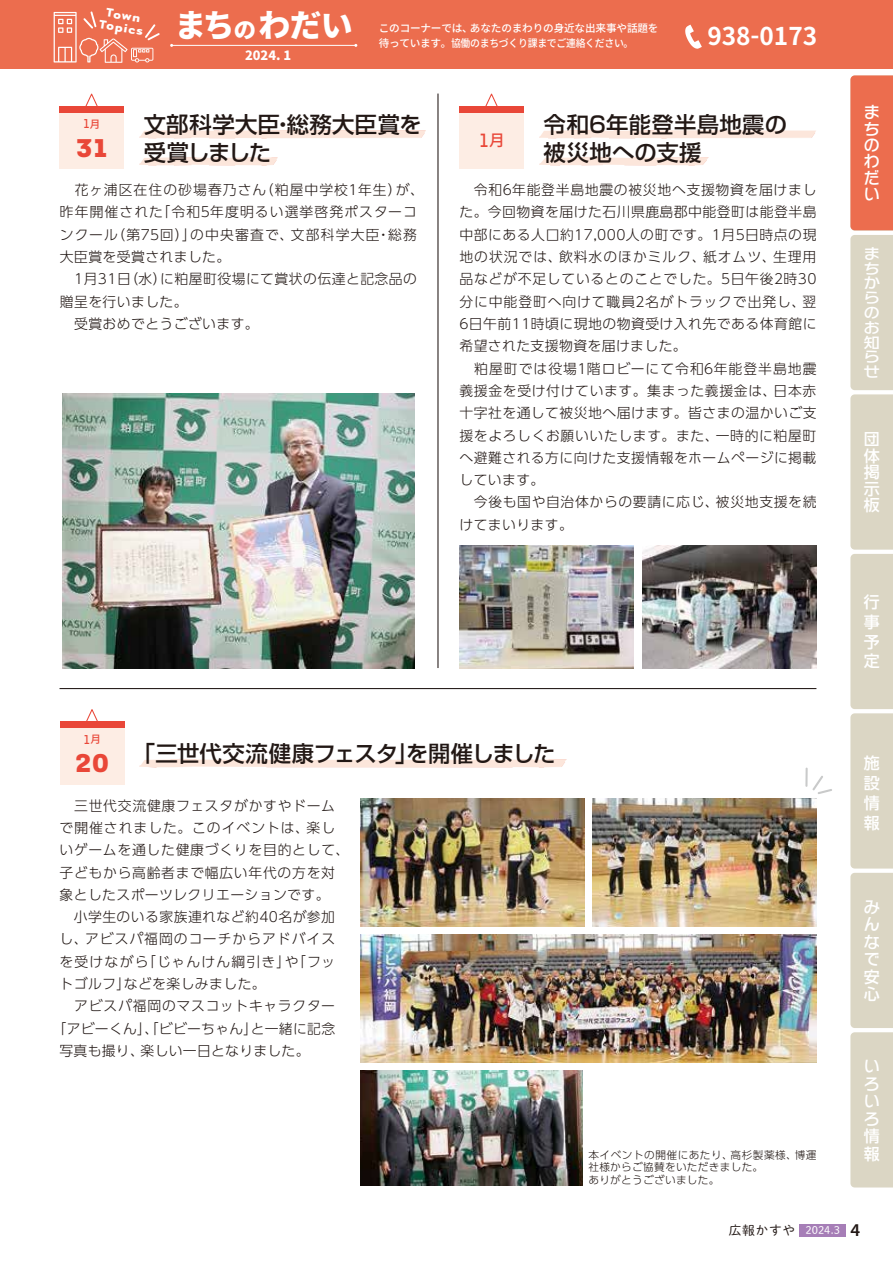
<style>
.page{position:relative;width:893px;height:1263px;background:#fff}
.page>*{position:absolute;margin:0;border:0;box-sizing:border-box;transform-origin:0 0}
.t1{font:800 31.95px "Source Han Sans JP";color:#fff}
.t2{font:700 29.7px "Tarzana Wide OT";color:#e94738}
.t3{font:700 24.45px "Source Han Sans JP";color:#fff}
.t4{font:500 22.35px/27.6px "Shin Go Pro";letter-spacing:.015em;color:#221815}
.t5{font:500 22.35px "Shin Go Pro";letter-spacing:-.02em;color:#221815}
.t6{font:600 18px "Myriad Pro";color:#221815}
.t7{font:500 15.9px/20px "UD Shin Go NT Pro";color:#fff;text-align:justify}
.t8{font:500 15.9px/17.5px "Typelabo N Std";color:#fff;text-align:justify}
.t9{font:500 15.9px "Source Han Sans JP";color:#e94738}
.t10{font:500 14.4px/14.9px "Typelabo N Std";color:#fff;text-align:justify;scale:1.11 1}
.t11{font:500 14.4px "UD Shin Go NT Pro";color:#fff;scale:1.11 1}
.t12{font:300 13.8px/22.4px "UD Shin Go Pro";letter-spacing:.045em;color:#221815}
.t13{font:300 13.8px "UD Shin Go Pro";letter-spacing:.07em;color:#221815}
.t14{font:300 13.8px/22.4px "UD Shin Go Pro";letter-spacing:.075em;color:#221815}
.t15{font:300 13.8px/22.4px "UD Shin Go Pro";letter-spacing:.02em;color:#221815}
.t16{font:300 13.8px "UD Shin Go Pro";letter-spacing:.065em;color:#221815}
.t17{font:300 13.8px "UD Shin Go Pro";letter-spacing:.09em;color:#221815}
.t18{font:700 13.8px/12.6px "Tarzana Wide OT";color:#fff;text-align:center}
.t19{font:300 13.8px "UD Shin Go Pro";letter-spacing:.08em;color:#221815}
.t20{font:800 12.75px "Source Han Sans JP";color:#fff}
.t21{font:12.75px "DNP Shuei M Go Std L";letter-spacing:.05em;color:#221815}
.t22{font:500 10.65px "Source Han Sans JP";letter-spacing:-.03em;color:#fff}
.t23{font:300 10.65px/12.8px "UD Shin Go Pro";letter-spacing:.03em;color:#221815}
.t24{font:10.65px "DNP Shuei M Go Std L";color:#fff}
.t25{font:500 10.65px "Source Han Sans JP";color:#e94738}
.s1{font-size:22.35px}
.s2{font-family:"Tarzana Wide OT";font-weight:400;font-size:14.85px}
.s3{font-family:"Tarzana Wide OT";font-weight:400;font-size:22.2px}
</style>
<div class="page">
<hr style="left:60px;top:688px;width:756px;height:1px;background:#221815">
<svg style="left:85px;top:93px;width:13px;height:13px"></svg>
<div style="left:60px;top:106px;width:64px;height:63px;background:#fdede4"></div>
<div style="left:60px;top:106px;width:64px;height:7px;background:#e94738"></div>
<svg style="left:485px;top:93px;width:13px;height:13px"></svg>
<div style="left:459px;top:106px;width:65px;height:63px;background:#fdede4"></div>
<div style="left:459px;top:106px;width:65px;height:7px;background:#e94738"></div>
<hr style="left:437px;top:94px;width:1px;height:574px;background:#221815">
<svg style="left:139px;top:130px;width:287px;height:8px;background:#fbe6dc"></svg>
<svg style="left:539px;top:130px;width:277px;height:8px;background:#fce7dd"></svg>
<svg style="left:139px;top:157px;width:139px;height:8px"></svg>
<svg style="left:539px;top:157px;width:169px;height:8px"></svg>
<img style="left:459px;top:546px;width:175px;height:122px">
<img style="left:642px;top:546px;width:174px;height:122px">
<img style="left:63px;top:394px;width:351px;height:274px">
<svg style="left:85px;top:709px;width:14px;height:13px"></svg>
<div style="left:60px;top:722px;width:64px;height:62px;background:#fdede4"></div>
<div style="left:60px;top:722px;width:64px;height:6px;background:#e94738"></div>
<svg style="left:140px;top:759px;width:426px;height:8px;background:#fce8de"></svg>
<img style="left:361px;top:798px;width:224px;height:129px">
<img style="left:361px;top:934px;width:455px;height:129px">
<img style="left:361px;top:1070px;width:221px;height:115px">
<img style="left:592px;top:798px;width:224px;height:129px">
<svg style="left:805px;top:767px;width:27px;height:27px"></svg>
<div style="left:0;top:0;width:893px;height:68px;background:#ec6d4e"></div>
<svg style="left:54px;top:11px;width:106px;height:52px"></svg>
<svg style="left:685px;top:25px;width:17px;height:24px"></svg>
<hr style="left:172px;top:45px;width:184px;height:1px;background:#fff">
<svg style="left:850px;top:75px;width:43px;height:1112px;background:#dec9b5"></svg>
<div style="left:799px;top:1224px;width:47px;height:12px;background:#a67eb7"></div>
<p class="t18" style="left:102px;top:5px;width:46px;rotate:9deg">Town<br>Topics</p>
<h1 class="t1" style="left:175px;top:7px;width:180px">まち<span class="s1">の</span>わだい</h1>
<p class="t20" style="left:245px;top:48px;width:48px">2024. 1</p>
<p class="t22" style="left:470px;top:22px;width:190px">あなたのまわりの身近な出来事や話題を</p>
<p class="t22" style="left:379px;top:22px;width:95px">このコーナーでは、</p>
<h3 class="t3" style="left:707px;top:22px;width:111px">938-0173</h3>
<p class="t22" style="left:379px;top:37px;width:256px">待っています。協働のまちづくり課までご連絡ください。</p>
<p class="t25" style="left:83px;top:118px;width:19px">月<span class="s2">1</span></p>
<h2 class="t2" style="left:75px;top:128px;width:34px">31</h2>
<h3 class="t4" style="left:144px;top:108px;width:280px">文部科学大臣総務大臣賞を</h3>
<h3 class="t4" style="left:272px;top:108px;width:24px">・</h3>
<h3 class="t4" style="left:144px;top:136px;width:129px">受賞しました</h3>
<p class="t14" style="left:260px;top:178px;width:165px">（粕屋中学校1年生 が） 、</p>
<p class="t14" style="left:157px;top:178px;width:262px;text-indent:-97px">　花ヶ浦区在住の砂場春乃さん<br>「令和5年度明るい選挙啓発ポスターコ</p>
<p class="t19" style="left:60px;top:201px;width:105px">昨年開催された</p>
<p class="t12" style="left:111px;top:223px;width:86px">（第75回）」</p>
<p class="t12" style="left:291px;top:223px;width:90px">文部科学大臣</p>
<p class="t12" style="left:388px;top:223px;width:30px">総務</p>
<p class="t12" style="left:190px;top:223px;width:104px">の中央審査で、</p>
<p class="t12" style="left:60px;top:223px;width:60px">ンクール</p>
<p class="t12" style="left:60px;top:245px;width:172px">大臣賞を受賞されました。</p>
<p class="t12" style="left:160px;top:267px;width:258px">に粕屋町役場にて賞状の伝達と記念品の</p>
<p class="t12" style="left:377px;top:223px;width:15px">・</p>
<p class="t12" style="left:60px;top:267px;width:200px">　1月31 （日水）<br>贈呈を行いました。<br>　受賞おめでとうございます。</p>
<p class="t9" style="left:478px;top:131px;width:28px">月<span class="s3">1</span></p>
<h3 class="t4" style="left:544px;top:108px;width:245px">令和6年能登半島地震の被災地への支援</h3>
<p class="t12" style="left:459px;top:178px;width:359px;text-align:right">　令和6年能登半島地震の被災地へ支援物資を届けました。今回物資を届けた石川県鹿島郡中能登町は能登半島中部にある人口約17,000人の町です。1月5日時点の現生理用</p>
<p class="t13" style="left:559px;top:246px;width:148px">飲料水のほかミルク、</p>
<p class="t12" style="left:703px;top:245px;width:74px">紙オムツ、</p>
<p class="t12" style="left:459px;top:245px;width:104px">地の状況では、</p>
<p class="t12" style="left:459px;top:267px;width:359px">品などが不足しているとのことでした。5日午後2時30</p>
<p class="t12" style="left:803px;top:290px;width:15px">翌</p>
<p class="t16" style="left:459px;top:290px;width:347px">分に中能登町へ向けて職員2名がトラックで出発し、</p>
<p class="t12" style="left:459px;top:312px;width:359px">6日午前11時頃に現地の物資受け入れ先である体育館に</p>
<p class="t12" style="left:459px;top:334px;width:229px">希望された支援物資を届けました。</p>
<p class="t13" style="left:459px;top:357px;width:359px">　粕屋町では役場1階ロビーにて令和6年能登半島地震</p>
<p class="t12" style="left:774px;top:379px;width:44px">日本赤</p>
<p class="t12" style="left:459px;top:379px;width:318px">義援金を受け付けています。集まった義援金は、</p>
<p class="t12" style="left:459px;top:401px;width:359px">十字社を通して被災地へ届けます。皆さまの温かいご支</p>
<p class="t12" style="left:716px;top:424px;width:102px">一時的に粕屋町</p>
<p class="t12" style="left:459px;top:424px;width:261px">援をよろしくお願いいたします。また、</p>
<p class="t12" style="left:459px;top:446px;width:358px">へ避難される方に向けた支援情報をホームページに掲載</p>
<p class="t12" style="left:459px;top:468px;width:86px">しています。</p>
<p class="t12" style="left:716px;top:491px;width:102px">被災地支援を続</p>
<p class="t12" style="left:459px;top:491px;width:261px">　今後も国や自治体からの要請に応じ、けてまいります。</p>
<p class="t8" style="left:864px;top:102px;width:17px;line-height:16.4px">まちのわだい</p>
<p class="t10" style="left:864px;top:244px;width:16px">まちからのお</p>
<p class="t11" style="left:864px;top:330px;width:15px">知</p>
<p class="t10" style="left:864px;top:348px;width:15px">らせ</p>
<p class="t7" style="left:864px;top:431px;width:17px;line-height:16.4px">団体掲示板</p>
<p class="t7" style="left:864px;top:591px;width:17px">行事予定</p>
<p class="t25" style="left:83px;top:733px;width:19px">月<span class="s2">1</span></p>
<h2 class="t2" style="left:74px;top:744px;width:37px">20</h2>
<p class="t12" style="left:60px;top:794px;width:277px;text-align:right">　三世代交流健康フェスタがかすやドーム楽し</p>
<h3 class="t5" style="left:133px;top:735px;width:424px">「三世代交流健康フェスタを開催しました</h3>
<h3 class="t4" style="left:395px;top:737px;width:24px">」</h3>
<p class="t12" style="left:60px;top:816px;width:291px">で開催されました。このイベントは、<br>いゲームを通した健康づくりを目的として、子どもから高齢者まで幅広い年代の方を対象としたスポーツレクリエーションです。<br>　小学生のいる家族連れなど約40名が参加</p>
<p class="t13" style="left:85px;top:928px;width:252px">アビスパ福岡のコーチからアドバイス</p>
<p class="t12" style="left:60px;top:927px;width:30px">し、</p>
<p class="t12" style="left:124px;top:950px;width:143px;text-indent:-64px">を受けながら<br>などを楽しみました。</p>
<p class="t17" style="left:142px;top:950px;width:195px">「じゃんけん綱引き 「や」 フッ</p>
<p class="t12" style="left:60px;top:972px;width:72px">トゴルフ」</p>
<p class="t12" style="left:60px;top:994px;width:277px">　アビスパ福岡のマスコットキャラクター</p>
<p class="t12" style="left:251px;top:1017px;width:86px">と一緒に記念</p>
<p class="t15" style="left:141px;top:1017px;width:170px;text-indent:-88px">「アビーくん」、「ビビーちゃん」<br>楽しい一日となりました。</p>
<p class="t12" style="left:60px;top:1039px;width:86px">写真も撮り、</p>
<p class="t7" style="left:864px;top:753px;width:17px">施設情報</p>
<p class="t8" style="left:864px;top:896px;width:17px">みんなで</p>
<p class="t7" style="left:864px;top:967px;width:17px;line-height:17.5px">安心</p>
<p class="t23" style="left:731px;top:1148px;width:68px">高杉製薬様、</p>
<p class="t23" style="left:795px;top:1148px;width:23px">博運</p>
<p class="t23" style="left:588px;top:1148px;width:176px">本イベントの開催にあたり、<br>社様からご協賛をいただきました。ありがとうございました。</p>
<p class="t8" style="left:864px;top:1055px;width:17px">いろいろ</p>
<p class="t7" style="left:864px;top:1127px;width:17px;line-height:17.5px">情報</p>
<p class="t21" style="left:729px;top:1221px;width:68px">広報かすや</p>
<p class="t24" style="left:805px;top:1222px;width:36px">2024.3</p>
<h3 class="t6" style="left:850px;top:1218px;width:11px">4</h3>
</div>
